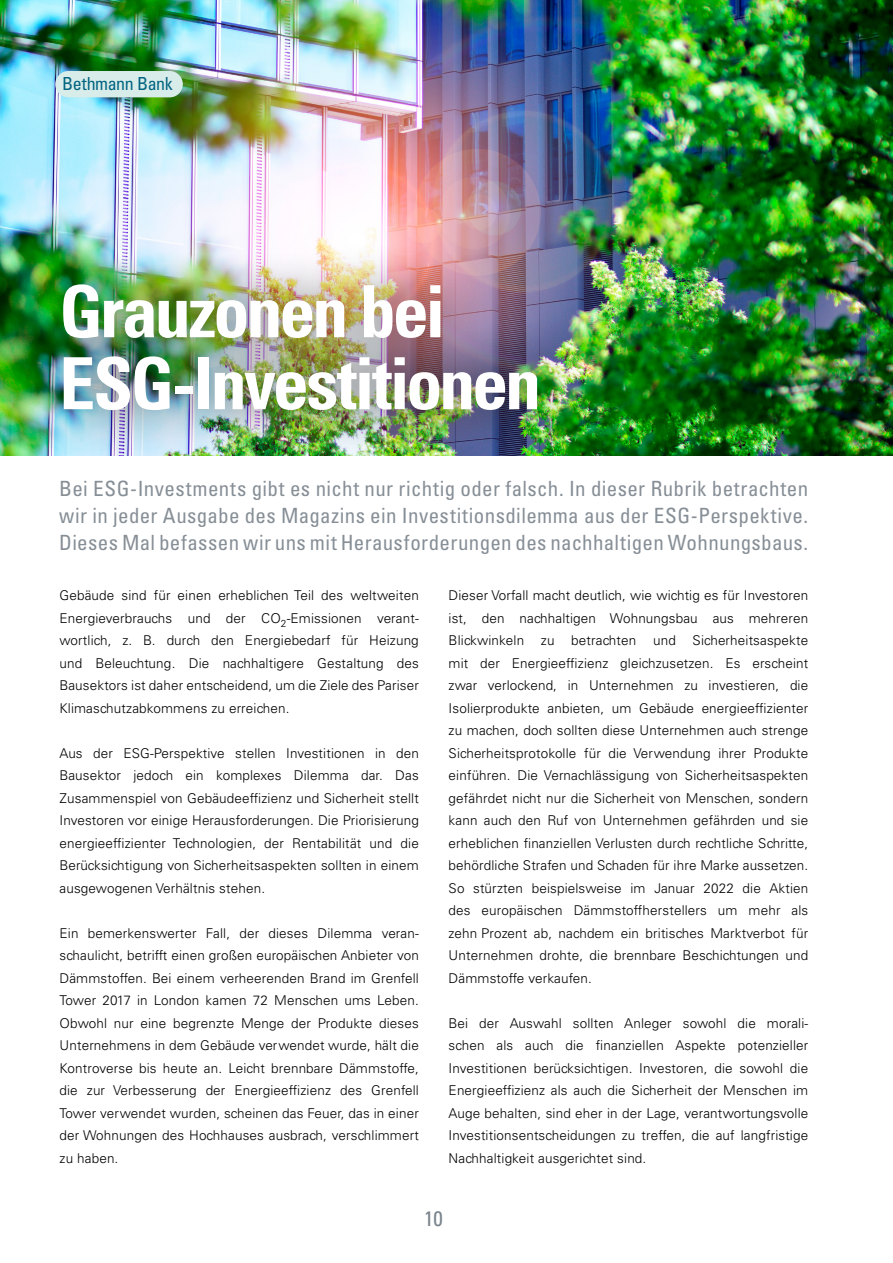
<style>
.page{position:relative;width:893px;height:1263px;background:#fff}
.page>*{position:absolute;margin:0;border:0;box-sizing:border-box;transform-origin:0 0}
.t1{font:700 condensed 72px/72px "Univers LT Std";letter-spacing:-.04em;color:#fff}
.t2{font:condensed 21px/27px "Univers LT Std";letter-spacing:.015em;color:#868e96;text-align:justify}
.t3{font:condensed 21px "Univers LT Std";color:#7a838c}
.t4{font:condensed 18px "Univers LT Std";letter-spacing:-.02em;color:#006481}
.t5{font:300 13.5px/22.5px "Univers LT Std";letter-spacing:.01em;color:#000;text-align:justify}
</style>
<div class="page">
<img style="left:0;top:0;width:893px;height:455px">
<div style="left:12px;top:235px;width:576px;height:226px;background:#000;opacity:.75"></div>
<div style="left:55px;top:71px;width:128px;height:26px;background:#d8ece9;border-radius:13px"></div>
<h3 class="t4" style="left:62px;top:72px;width:112px">Bethmann Bank</h3>
<h1 class="t1" style="left:59px;top:275px;width:483px">Grauzonen bei<br>ESG-Investitionen</h1>
<p class="t2" style="left:59px;top:475px;width:751px">Bei ESG-Investments gibt es nicht nur richtig oder falsch. In dieser Rubrik betrachten wir in jeder Ausgabe des Magazins ein Investitionsdilemma aus der ESG-Perspektive.<br>Dieses Mal befassen wir uns mit Herausforderungen des nachhaltigen Wohnungsbaus.</p>
<p class="t5" style="left:60px;top:584px;width:361px">Gebäude sind für einen erheblichen Teil des weltweiten Energieverbrauchs und der CO<sub>2</sub>-Emissionen verant&shy;wortlich, z. B. durch den Energiebedarf für Heizung und Beleuchtung. Die nachhaltigere Gestaltung des Bausektors ist daher entscheidend, um die Ziele des Pariser Klimaschutzabkommens zu erreichen.</p>
<p class="t5" style="left:60px;top:742px;width:361px">Aus der ESG-Perspektive stellen Investitionen in den Bausektor jedoch ein komplexes Dilemma dar. Das Zusammenspiel von Gebäudeeffizienz und Sicherheit stellt Investoren vor einige Herausforderungen. Die Priorisierung energieeffizienter Technologien, der Rentabilität und die Berücksichtigung von Sicherheitsaspekten sollten in einem ausgewogenen Verhältnis stehen.</p>
<p class="t5" style="left:60px;top:922px;width:361px">Ein bemerkenswerter Fall, der dieses Dilemma veran&shy;schaulicht, betrifft einen großen europäischen Anbieter von Dämmstoffen. Bei einem verheerenden Brand im Grenfell Tower 2017 in London kamen 72 Menschen ums Leben.<br>Obwohl nur eine begrenzte Menge der Produkte dieses Unternehmens in dem Gebäude verwendet wurde, hält die Kontroverse bis heute an. Leicht brennbare Dämmstoffe, die zur Verbesserung der Energieeffizienz des Grenfell Tower verwendet wurden, scheinen das Feuer, das in einer der Wohnungen des Hochhauses ausbrach, verschlimmert zu haben.</p>
<p class="t5" style="left:449px;top:584px;width:361px">Dieser Vorfall macht deutlich, wie wichtig es für Investoren ist, den nachhaltigen Wohnungsbau aus mehreren Blickwinkeln zu betrachten und Sicherheitsaspekte mit der Energieeffizienz gleichzusetzen. Es erscheint zwar verlockend, in Unternehmen zu investieren, die Isolierprodukte anbieten, um Gebäude energieeffizienter zu machen, doch sollten diese Unternehmen auch strenge Sicherheitsprotokolle für die Verwendung ihrer Produkte einführen. Die Vernachlässigung von Sicherheitsaspekten gefährdet nicht nur die Sicherheit von Menschen, sondern kann auch den Ruf von Unternehmen gefährden und sie erheblichen finanziellen Verlusten durch rechtliche Schritte, behördliche Strafen und Schaden für ihre Marke aussetzen.<br>So stürzten beispielsweise im Januar 2022 die Aktien des europäischen Dämmstoffherstellers um mehr als zehn Prozent ab, nachdem ein britisches Marktverbot für Unternehmen drohte, die brennbare Beschichtungen und Dämmstoffe verkaufen.</p>
<p class="t5" style="left:449px;top:1012px;width:361px">Bei der Auswahl sollten Anleger sowohl die morali&shy;schen als auch die finanziellen Aspekte potenzieller Investitionen berücksichtigen. Investoren, die sowohl die Energieeffizienz als auch die Sicherheit der Menschen im Auge behalten, sind eher in der Lage, verantwortungsvolle Investitionsentscheidungen zu treffen, die auf langfristige Nachhaltigkeit ausgerichtet sind.</p>
<h2 class="t3" style="left:424px;top:1205px;width:20px">10</h2>
</div>
